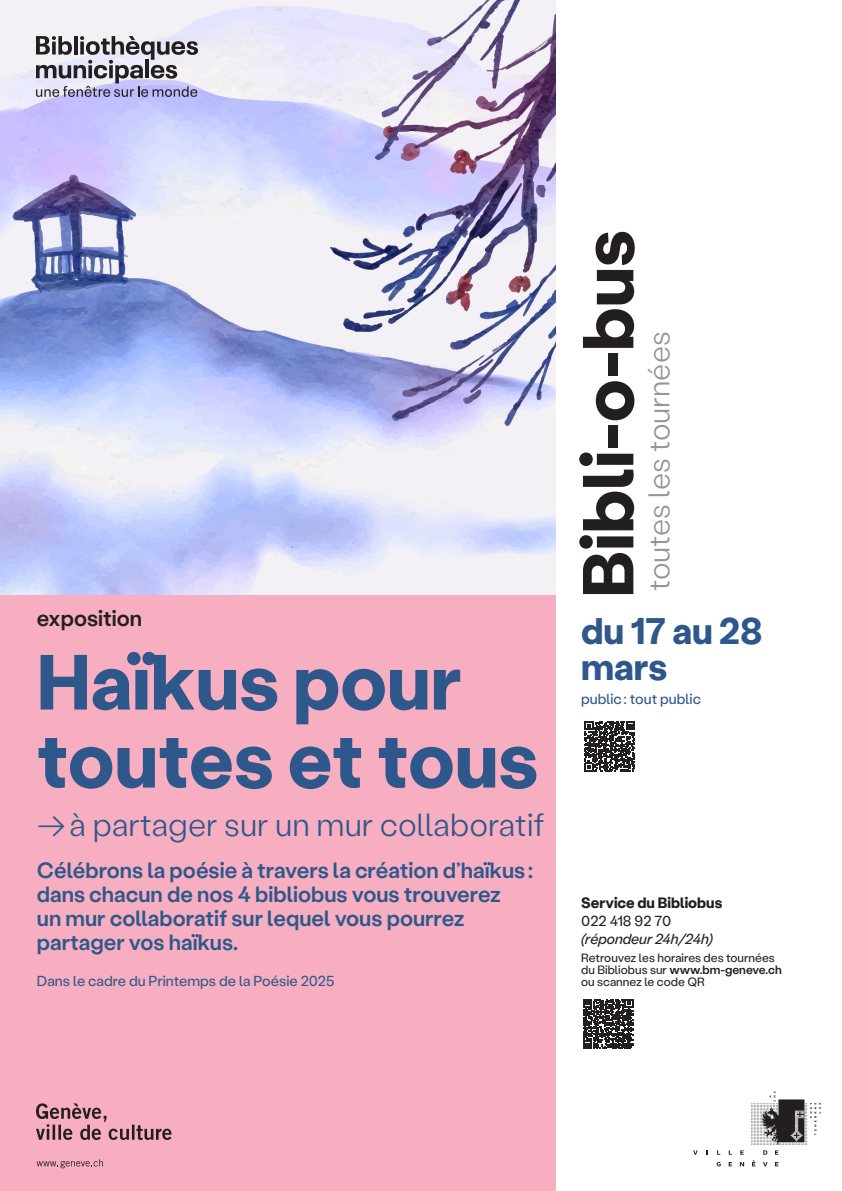
<style>
.page{position:relative;width:842px;height:1191px;background:#fff}
.page>*{position:absolute;margin:0;border:0;box-sizing:border-box;transform-origin:0 0}
.t1{font:700 78px/78px "Stabil Grotesk";color:#2e578b}
.t2{font:700 72px "Stabil Grotesk";color:#231f20}
.t3{font:700 37px/36px "Stabil Grotesk";color:#2e578b}
.t4{font:300 32px "Stabil Grotesk";color:#2e578b}
.t5{font:300 30px "Stabil Grotesk";color:#939598}
.t6{font:500 22px/24px "Stabil Grotesk";color:#2e578b}
.t7{font:500 22px "Stabil Grotesk";color:#231f20}
.t8{font:700 15px "Stabil Grotesk";color:#231f20}
.t9{font:14.5px "Stabil Grotesk";color:#2e578b}
.t10{font:italic 14.5px "Stabil Grotesk";color:#231f20}
.t11{font:14.5px "Stabil Grotesk";letter-spacing:-.005em;color:#231f20}
.t12{font:12px/12px "Stabil Grotesk";color:#231f20}
.s1{font-weight:500}
</style>
<div class="page">
<img style="left:0;top:0;width:556px;height:595px">
<div style="left:0;top:595px;width:556px;height:596px;background:#f7aec0"></div>
<svg style="left:585px;top:721px;width:50px;height:50px"></svg>
<svg style="left:583px;top:999px;width:50px;height:50px"></svg>
<svg style="left:36px;top:36px;width:162px;height:61px"></svg>
<svg style="left:740px;top:1150px;width:4px;height:4px"></svg>
<svg style="left:763px;top:1162px;width:4px;height:4px"></svg>
<svg style="left:717px;top:1162px;width:4px;height:4px"></svg>
<svg style="left:729px;top:1162px;width:3px;height:4px"></svg>
<svg style="left:775px;top:1162px;width:3px;height:4px"></svg>
<svg style="left:740px;top:1162px;width:4px;height:4px"></svg>
<svg style="left:752px;top:1160px;width:3px;height:6px"></svg>
<svg style="left:693px;top:1150px;width:5px;height:4px"></svg>
<svg style="left:751px;top:1091px;width:70px;height:63px"></svg>
<svg style="left:36px;top:1103px;width:135px;height:37px"></svg>
<svg style="left:37px;top:1159px;width:66px;height:9px"></svg>
<p class="t7" style="left:37px;top:603px;width:107px">exposition</p>
<h1 class="t1" style="left:37px;top:639px;width:503px">Haïkus pour toutes et tous</h1>
<h3 class="t4" style="left:37px;top:803px;width:509px">→ à partager sur un mur collaboratif</h3>
<p class="t6" style="left:37px;top:856px;width:498px">Célébrons la poésie à travers la création d’haïkus : dans chacun de nos 4 bibliobus vous trouverez<br>un mur collaboratif sur lequel vous pourrez partager vos haïkus.</p>
<p class="t9" style="left:37px;top:970px;width:299px">Dans le cadre du Printemps de la Poésie 2025</p>
<h2 class="t2" style="left:559px;top:597px;width:369px;rotate:-90deg">Bibli-o-bus</h2>
<h3 class="t5" style="left:639px;top:591px;width:261px;rotate:-90deg">toutes les tournées</h3>
<h3 class="t3" style="left:581px;top:610px;width:183px">du 17 au 28 mars</h3>
<p class="t9" style="left:581px;top:688px;width:121px">public : tout public</p>
<p class="t8" style="left:581px;top:892px;width:143px">Service du Bibliobus</p>
<p class="t11" style="left:581px;top:910px;width:92px">022 418 92 70</p>
<p class="t10" style="left:581px;top:929px;width:133px">(répondeur 24h/24h)</p>
<p class="t12" style="left:581px;top:950px;width:202px">Retrouvez les horaires des tournées du Bibliobus sur <span class="s1">www.bm-geneve.ch </span>ou scannez le code QR</p>
</div>
